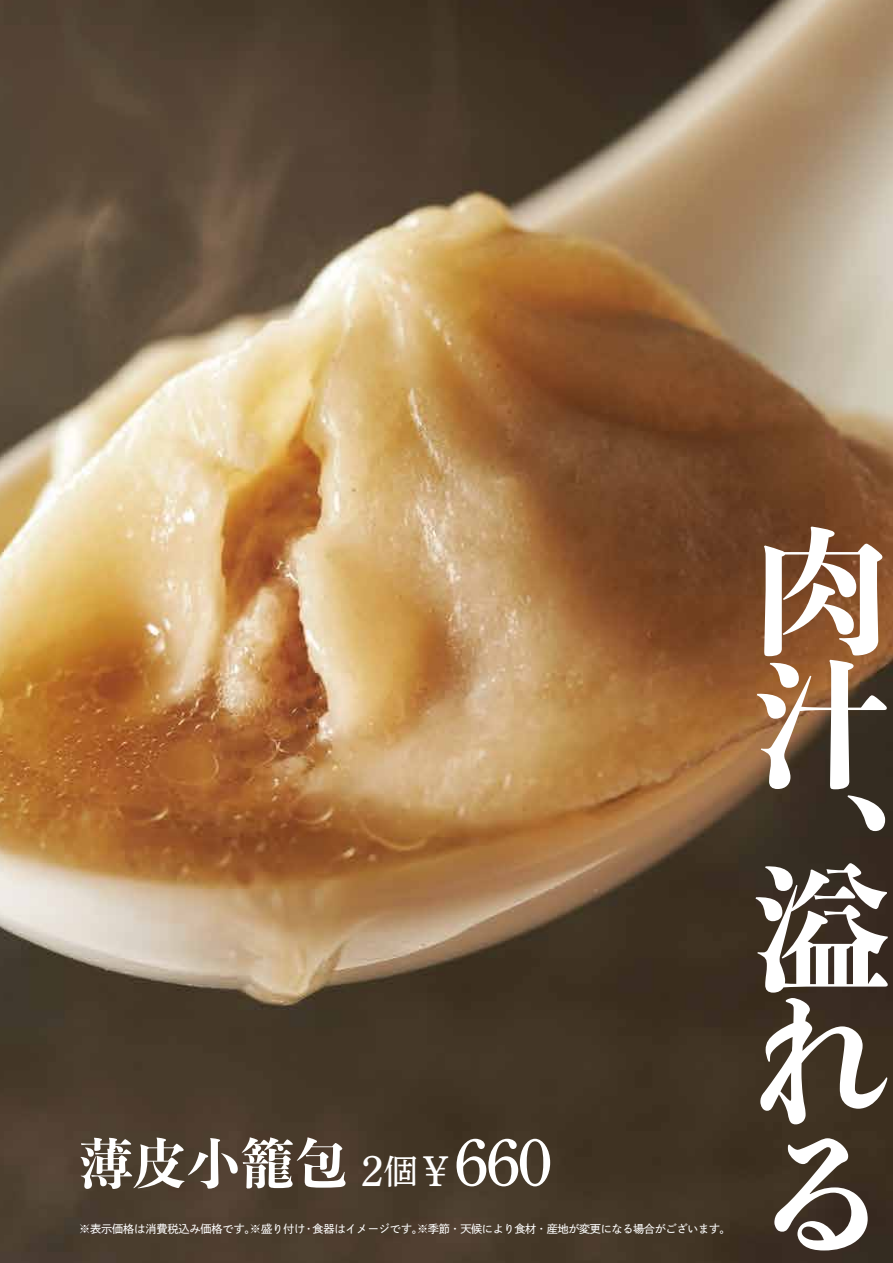
<style>
.page{position:relative;width:893px;height:1263px;background:#fff}
.page>*{position:absolute;margin:0;border:0;box-sizing:border-box;transform-origin:0 0}
.t1{font:137.4px/133.1px "Toppan Bunkyu Midashi Min Std N EB";color:#fff;text-align:justify}
.t2{font:54px "Toppan Bunkyu Midashi Min Std EB";color:#fff}
.t3{font:11.25px "DNP Shuei Go Gin Std M";letter-spacing:-.02em;color:#fff}
.s1{font-family:"DNP Shuei Y Min Std M";font-size:43.8px}
.s2{font-family:"DNP Shuei Y Min Std M";font-size:33.75px}
.s3{font-family:"DNP Shuei Y Min Std M";font-size:67.5px}
</style>
<div class="page">
<img style="left:0;top:0;width:893px;height:1263px">
<h2 class="t2" style="left:79px;top:1122px;width:476px">薄皮小籠包 <span class="s1">2</span><span class="s2">個</span><span class="s1">￥</span><span class="s3">660</span></h2>
<p class="t3" style="left:79px;top:1221px;width:653px">※表示価格は消費税込み価格です。※盛り付け・食器はイメージです。※季節・天候により食材・産地が変更になる場合がございます。</p>
<h1 class="t1" style="left:753px;top:520px;width:136px">肉汁、</h1>
<h1 class="t1" style="left:753px;top:856px;width:137px">溢れる</h1>
</div>
